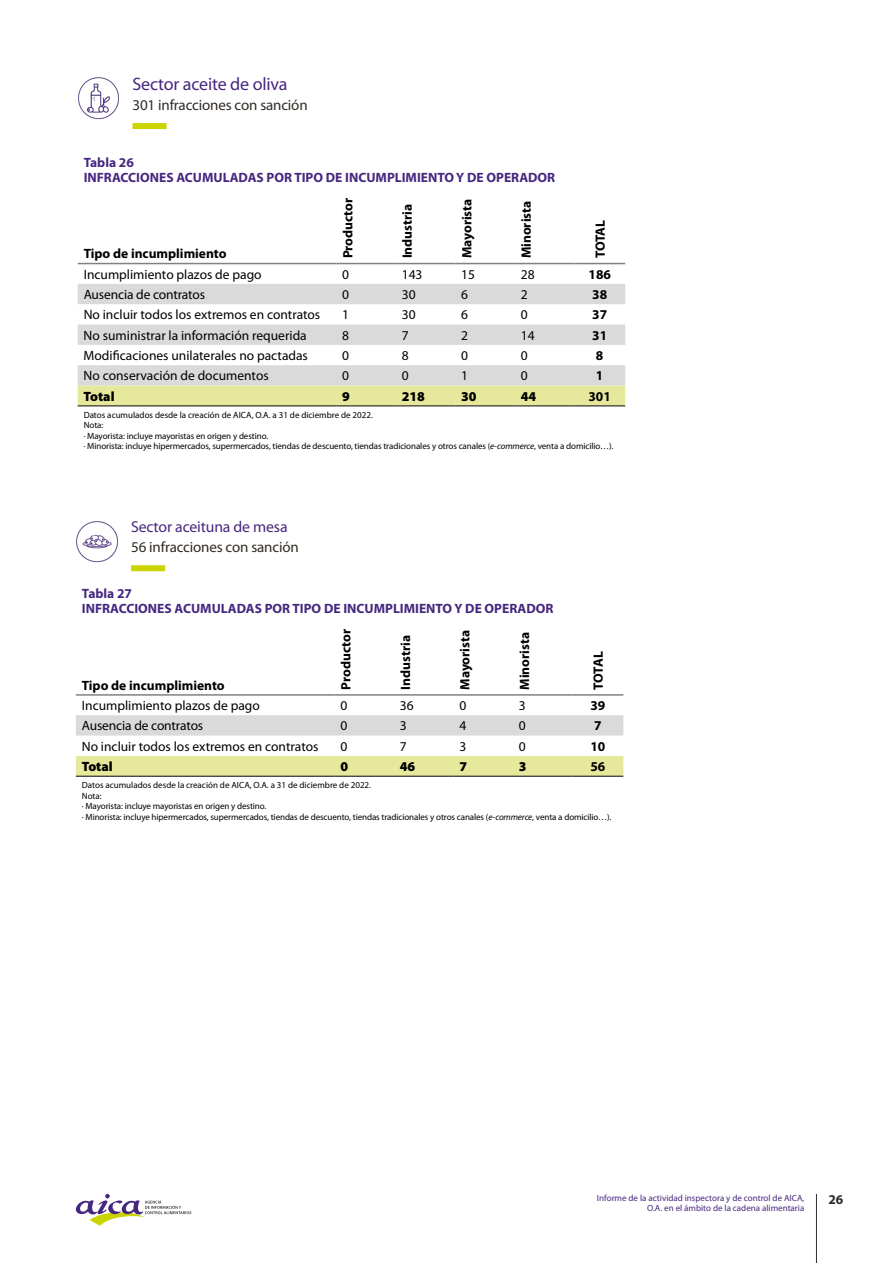
<style>
.page{position:relative;width:893px;height:1263px;background:#fff}
.page>*{position:absolute;margin:0;border:0;box-sizing:border-box;transform-origin:0 0}
.t1{font:18px "Myriad Pro";letter-spacing:-.01em;color:#462780}
.t2{font:15.75px "Myriad Pro";letter-spacing:-.01em;color:#462780}
.t3{font:15px "Myriad Pro";letter-spacing:-.01em;color:#312b26}
.t4{font:13.5px "Myriad Pro";color:#000}
.t5{font:700 13.5px "Myriad Pro";color:#000}
.t6{font:700 13.5px/15px "Myriad Pro";color:#462780}
.t7{font:900 13.5px "Myriad Pro";color:#000}
.t8{font:700 13.5px "Myriad Pro";color:#312b26}
.t9{font:9px/10.5px "Myriad Pro";letter-spacing:-.01em;color:#000}
.t10{font:9px/10.8px "Myriad Pro";color:#462780;text-align:right}
.s1{font-style:italic}
</style>
<div class="page">
<hr style="left:816px;top:1194px;width:1px;height:69px;background:#312b26">
<svg style="left:75px;top:1194px;width:116px;height:32px"></svg>
<img style="left:78px;top:77px;width:41px;height:42px">
<div style="left:133px;top:123px;width:34px;height:6px;background:#cad400"></div>
<svg style="left:78px;top:284px;width:547px;height:101px;fill:#dadada"></svg>
<div style="left:78px;top:385px;width:547px;height:20px;background:#e6e99b"></div>
<hr style="left:78px;top:263px;width:258px;height:1px;background:#877f7b">
<hr style="left:336px;top:263px;width:60px;height:1px;background:#877f7b">
<hr style="left:396px;top:263px;width:59px;height:1px;background:#877f7b">
<hr style="left:455px;top:263px;width:60px;height:1px;background:#877f7b">
<hr style="left:515px;top:263px;width:59px;height:1px;background:#877f7b">
<hr style="left:574px;top:263px;width:51px;height:1px;background:#877f7b">
<hr style="left:78px;top:405px;width:258px;height:1px;background:#312b26">
<hr style="left:336px;top:405px;width:60px;height:1px;background:#312b26">
<hr style="left:396px;top:405px;width:59px;height:1px;background:#312b26">
<hr style="left:455px;top:405px;width:60px;height:1px;background:#312b26">
<hr style="left:515px;top:405px;width:59px;height:1px;background:#312b26">
<hr style="left:574px;top:405px;width:51px;height:1px;background:#312b26">
<img style="left:76px;top:521px;width:42px;height:42px">
<div style="left:131px;top:565px;width:34px;height:6px;background:#cad400"></div>
<div style="left:76px;top:715px;width:547px;height:20px;background:#dadada"></div>
<div style="left:76px;top:756px;width:547px;height:20px;background:#e6e99b"></div>
<hr style="left:76px;top:694px;width:258px;height:2px;background:#877f7b">
<hr style="left:334px;top:694px;width:60px;height:2px;background:#877f7b">
<hr style="left:394px;top:694px;width:59px;height:2px;background:#877f7b">
<hr style="left:453px;top:694px;width:60px;height:2px;background:#877f7b">
<hr style="left:513px;top:694px;width:59px;height:2px;background:#877f7b">
<hr style="left:572px;top:694px;width:51px;height:2px;background:#877f7b">
<hr style="left:76px;top:776px;width:258px;height:1px;background:#312b26">
<hr style="left:334px;top:776px;width:60px;height:1px;background:#312b26">
<hr style="left:394px;top:776px;width:59px;height:1px;background:#312b26">
<hr style="left:453px;top:776px;width:60px;height:1px;background:#312b26">
<hr style="left:513px;top:776px;width:59px;height:1px;background:#312b26">
<hr style="left:572px;top:776px;width:51px;height:1px;background:#312b26">
<h1 class="t1" style="left:133px;top:73px;width:157px">Sector aceite de oliva</h1>
<h3 class="t3" style="left:133px;top:95px;width:177px">301 infracciones con sanción</h3>
<h3 class="t6" style="left:84px;top:154px;width:473px">Tabla 26<br>INFRACCIONES ACUMULADAS POR TIPO DE INCUMPLIMIENTO Y DE OPERADOR</h3>
<h3 class="t5" style="left:84px;top:245px;width:144px">Tipo de incumplimiento</h3>
<h3 class="t5" style="left:339px;top:258px;width:62px;rotate:-90deg">Productor</h3>
<h3 class="t5" style="left:399px;top:258px;width:56px;rotate:-90deg">Industria</h3>
<h3 class="t5" style="left:458px;top:258px;width:61px;rotate:-90deg">Mayorista</h3>
<h3 class="t5" style="left:518px;top:258px;width:59px;rotate:-90deg">Minorista</h3>
<h3 class="t5" style="left:591px;top:258px;width:40px;rotate:-90deg">TOTAL</h3>
<h3 class="t4" style="left:84px;top:266px;width:179px">Incumplimiento plazos de pago</h3>
<h3 class="t4" style="left:342px;top:266px;width:8px">0</h3>
<h3 class="t4" style="left:402px;top:266px;width:22px">143</h3>
<h3 class="t4" style="left:461px;top:266px;width:15px">15</h3>
<h3 class="t4" style="left:521px;top:266px;width:15px">28</h3>
<h3 class="t5" style="left:588px;top:265px;width:24px">186</h3>
<h3 class="t4" style="left:84px;top:286px;width:123px">Ausencia de contratos</h3>
<h3 class="t4" style="left:342px;top:286px;width:8px">0</h3>
<h3 class="t4" style="left:402px;top:286px;width:15px">30</h3>
<h3 class="t4" style="left:461px;top:286px;width:8px">6</h3>
<h3 class="t4" style="left:521px;top:286px;width:8px">2</h3>
<h3 class="t5" style="left:592px;top:286px;width:16px">38</h3>
<h3 class="t4" style="left:84px;top:307px;width:238px">No incluir todos los extremos en contratos</h3>
<h3 class="t4" style="left:342px;top:307px;width:8px">1</h3>
<h3 class="t4" style="left:402px;top:307px;width:15px">30</h3>
<h3 class="t4" style="left:461px;top:307px;width:8px">6</h3>
<h3 class="t4" style="left:521px;top:307px;width:8px">0</h3>
<h3 class="t5" style="left:592px;top:306px;width:16px">37</h3>
<h3 class="t4" style="left:84px;top:327px;width:225px">No suministrar la información requerida</h3>
<h3 class="t4" style="left:342px;top:327px;width:8px">8</h3>
<h3 class="t4" style="left:402px;top:327px;width:8px">7</h3>
<h3 class="t4" style="left:461px;top:327px;width:8px">2</h3>
<h3 class="t4" style="left:521px;top:327px;width:15px">14</h3>
<h3 class="t5" style="left:592px;top:326px;width:16px">31</h3>
<h3 class="t4" style="left:84px;top:347px;width:226px">Modificaciones unilaterales no pactadas</h3>
<h3 class="t4" style="left:342px;top:347px;width:8px">0</h3>
<h3 class="t4" style="left:402px;top:347px;width:8px">8</h3>
<h3 class="t4" style="left:461px;top:347px;width:8px">0</h3>
<h3 class="t4" style="left:521px;top:347px;width:8px">0</h3>
<h3 class="t5" style="left:596px;top:347px;width:9px">8</h3>
<h3 class="t4" style="left:84px;top:368px;width:187px">No conservación de documentos</h3>
<h3 class="t4" style="left:342px;top:368px;width:8px">0</h3>
<h3 class="t4" style="left:402px;top:368px;width:8px">0</h3>
<h3 class="t4" style="left:461px;top:368px;width:8px">1</h3>
<h3 class="t4" style="left:521px;top:368px;width:8px">0</h3>
<h3 class="t5" style="left:596px;top:367px;width:9px">1</h3>
<h3 class="t7" style="left:84px;top:387px;width:33px">Total</h3>
<h3 class="t7" style="left:342px;top:387px;width:9px">9</h3>
<h3 class="t7" style="left:402px;top:387px;width:25px">218</h3>
<h3 class="t7" style="left:461px;top:387px;width:17px">30</h3>
<h3 class="t7" style="left:521px;top:387px;width:17px">44</h3>
<h3 class="t5" style="left:588px;top:387px;width:24px">301</h3>
<p class="t9" style="left:84px;top:409px;width:531px">Datos acumulados desde la creación de AICA, O.A. a 31 de diciembre de 2022.<br>Nota:<br>· Mayorista: incluye mayoristas en origen y destino.<br>· Minorista: incluye hipermercados, supermercados, tiendas de descuento, tiendas tradicionales y otros canales (<span class="s1">e-commerce</span>, venta a domicilio…).</p>
<h2 class="t2" style="left:131px;top:517px;width:158px">Sector aceituna de mesa</h2>
<h3 class="t3" style="left:131px;top:537px;width:169px">56 infracciones con sanción</h3>
<h3 class="t6" style="left:82px;top:586px;width:473px">Tabla 27<br>INFRACCIONES ACUMULADAS POR TIPO DE INCUMPLIMIENTO Y DE OPERADOR</h3>
<h3 class="t5" style="left:82px;top:676px;width:144px">Tipo de incumplimiento</h3>
<h3 class="t5" style="left:337px;top:690px;width:62px;rotate:-90deg">Productor</h3>
<h3 class="t5" style="left:397px;top:690px;width:56px;rotate:-90deg">Industria</h3>
<h3 class="t5" style="left:456px;top:690px;width:61px;rotate:-90deg">Mayorista</h3>
<h3 class="t5" style="left:516px;top:690px;width:59px;rotate:-90deg">Minorista</h3>
<h3 class="t5" style="left:590px;top:690px;width:40px;rotate:-90deg">TOTAL</h3>
<h3 class="t4" style="left:82px;top:697px;width:179px">Incumplimiento plazos de pago</h3>
<h3 class="t4" style="left:340px;top:697px;width:8px">0</h3>
<h3 class="t4" style="left:400px;top:697px;width:15px">36</h3>
<h3 class="t4" style="left:459px;top:697px;width:8px">0</h3>
<h3 class="t4" style="left:519px;top:697px;width:8px">3</h3>
<h3 class="t5" style="left:590px;top:697px;width:16px">39</h3>
<h3 class="t4" style="left:82px;top:718px;width:123px">Ausencia de contratos</h3>
<h3 class="t4" style="left:340px;top:718px;width:8px">0</h3>
<h3 class="t4" style="left:400px;top:718px;width:8px">3</h3>
<h3 class="t4" style="left:459px;top:718px;width:8px">4</h3>
<h3 class="t4" style="left:519px;top:718px;width:8px">0</h3>
<h3 class="t5" style="left:594px;top:717px;width:9px">7</h3>
<h3 class="t4" style="left:82px;top:738px;width:238px">No incluir todos los extremos en contratos</h3>
<h3 class="t4" style="left:340px;top:738px;width:8px">0</h3>
<h3 class="t4" style="left:400px;top:738px;width:8px">7</h3>
<h3 class="t4" style="left:459px;top:738px;width:8px">3</h3>
<h3 class="t4" style="left:519px;top:738px;width:8px">0</h3>
<h3 class="t5" style="left:590px;top:737px;width:16px">10</h3>
<h3 class="t7" style="left:82px;top:757px;width:33px">Total</h3>
<h3 class="t7" style="left:340px;top:757px;width:9px">0</h3>
<h3 class="t7" style="left:400px;top:757px;width:17px">46</h3>
<h3 class="t7" style="left:459px;top:757px;width:9px">7</h3>
<h3 class="t7" style="left:519px;top:757px;width:9px">3</h3>
<h3 class="t5" style="left:590px;top:758px;width:16px">56</h3>
<p class="t9" style="left:82px;top:780px;width:531px">Datos acumulados desde la creación de AICA, O.A. a 31 de diciembre de 2022.<br>Nota:<br>· Mayorista: incluye mayoristas en origen y destino.<br>· Minorista: incluye hipermercados, supermercados, tiendas de descuento, tiendas tradicionales y otros canales (<span class="s1">e-commerce</span>, venta a domicilio…).</p>
<p class="t10" style="left:597px;top:1192px;width:209px">Informe de la actividad inspectora y de control de AICA,<br>O.A. en el ámbito de la cadena alimentaria</p>
<h3 class="t8" style="left:828px;top:1191px;width:16px">26</h3>
</div>
